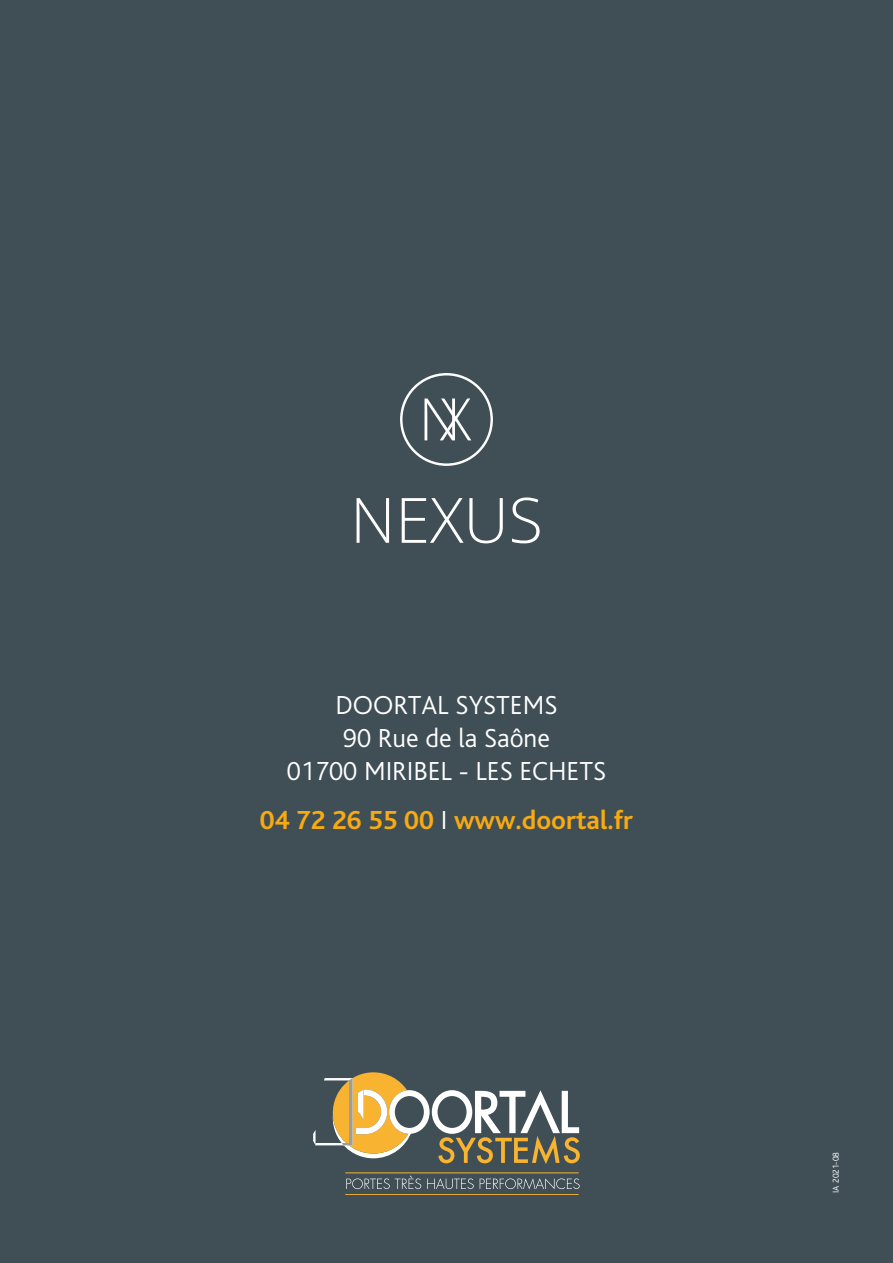
<style>
.page{position:relative;width:893px;height:1263px;background:#404f55}
.page>*{position:absolute;margin:0;border:0;box-sizing:border-box;transform-origin:0 0}
.t1{font:300 62.55px "Open Sans";color:#fff}
.t2{font:300 27.3px/32.7px "Bliss";color:#fff;text-align:center}
.t3{font:700 27.3px "Bliss";color:#f8aa12}
.t4{font:300 9px "Bliss";color:#fff}
.s1{font-weight:300;color:#fff}
</style>
<div class="page">
<svg style="left:313px;top:1072px;width:267px;height:92px"></svg>
<svg style="left:346px;top:1175px;width:75px;height:14px"></svg>
<svg style="left:427px;top:1178px;width:47px;height:11px"></svg>
<svg style="left:480px;top:1178px;width:100px;height:11px"></svg>
<hr style="left:345px;top:1172px;width:234px;height:1px;background:#f8b331">
<hr style="left:345px;top:1194px;width:234px;height:1px;background:#f8b331">
<div style="left:400px;top:373px;width:93px;height:93px;border:2px solid #fff;border-radius:50%"></div>
<svg style="left:424px;top:398px;width:47px;height:42px"></svg>
<h1 class="t1" style="left:350px;top:477px;width:194px">NEXUS</h1>
<p class="t2" style="left:287px;top:689px;width:321px">DOORTAL SYSTEMS<br>90 Rue de la Saône<br>01700 MIRIBEL - LES ECHETS</p>
<p class="t3" style="left:260px;top:806px;width:375px">04 72 26 55 00 <span class="s1">I</span> www.doortal.fr</p>
<p class="t4" style="left:831px;top:1193px;width:42px;rotate:-90deg">IA 2021-08</p>
</div>
